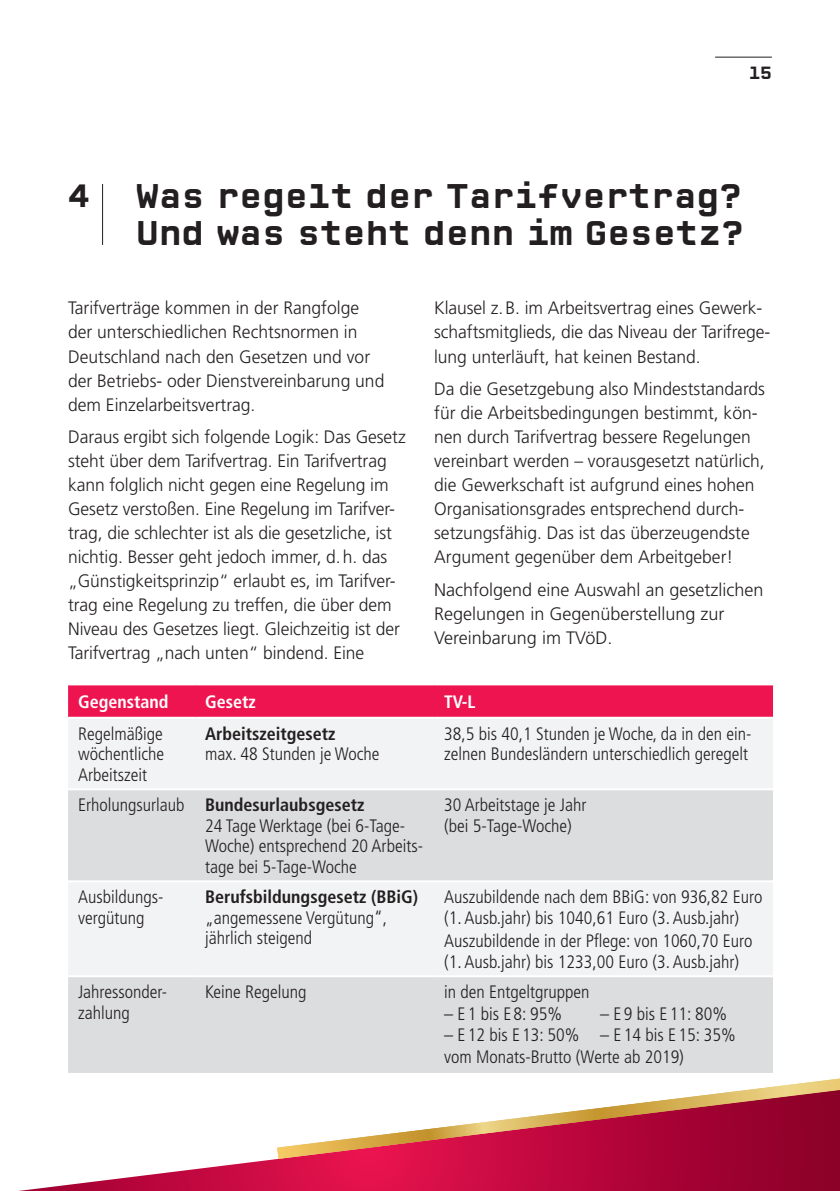
<style>
.page{position:relative;width:840px;height:1191px;background:#fff}
.page>*{position:absolute;margin:0;border:0;box-sizing:border-box;transform-origin:0 0}
.t1{font:700 35px/37px "CP Prop v 07";color:#231f20}
.t2{font:700 33px "CP Prop v 07";color:#231f20}
.t3{font:300 18px/24px "Frutiger LT Pro";color:#231f20}
.t4{font:300 condensed 18px/20.6px "Frutiger LT Pro";color:#231f20}
.t5{font:700 condensed 18px "Frutiger LT Pro";color:#231f20}
.t6{font:700 condensed 18px "Frutiger LT Pro";color:#fff}
.t7{font:18px "CP Mono verdi Bold 2";color:#231f20}
.s1{font-weight:700}
</style>
<div class="page">
<hr style="left:714px;top:57px;width:57px;height:1px;background:#231f20">
<hr style="left:102px;top:184px;width:1px;height:61px;background:#231f20">
<svg style="left:18px;top:1158px;width:821px;height:33px"></svg>
<svg style="left:277px;top:1078px;width:562px;height:80px"></svg>
<div style="left:68px;top:685px;width:704px;height:31px;background:#ed1450"></div>
<div style="left:68px;top:719px;width:704px;height:69px;background:#f2f3f4"></div>
<svg style="left:68px;top:790px;width:704px;height:283px;fill:#dcdddf"></svg>
<hr style="left:68px;top:880px;width:127px;height:2px;background:#fff">
<hr style="left:195px;top:880px;width:239px;height:2px;background:#fff">
<hr style="left:434px;top:880px;width:338px;height:2px;background:#fff">
<hr style="left:68px;top:975px;width:127px;height:2px;background:#fff">
<hr style="left:195px;top:975px;width:239px;height:2px;background:#fff">
<hr style="left:434px;top:975px;width:338px;height:2px;background:#fff">
<h2 class="t2" style="left:68px;top:177px;width:23px">4</h2>
<p class="t7" style="left:748px;top:62px;width:25px">15</p>
<h1 class="t1" style="left:136px;top:178px;width:609px">Was regelt der Tarifvertrag?<br>Und was steht denn im Gesetz?</h1>
<p class="t3" style="left:68px;top:296px;width:317px">Tarifverträge kommen in der Rangfolge der unterschiedlichen Rechtsnormen in Deutschland nach den Gesetzen und vor der Betriebs- oder Dienstvereinbarung und dem Einzelarbeitsvertrag.</p>
<p class="t3" style="left:68px;top:425px;width:339px">Daraus ergibt sich folgende Logik: Das Gesetz steht über dem Tarifvertrag. Ein Tarifvertrag kann folglich nicht gegen eine Regelung im Gesetz verstoßen. Eine Regelung im Tarifver&shy;trag, die schlechter ist als die gesetzliche, ist nichtig. Besser geht jedoch immer, d.h. das „Günstigkeitsprinzip“ erlaubt es, im Tarifver&shy;trag eine Regelung zu treffen, die über dem Niveau des Gesetzes liegt. Gleichzeitig ist der Tarifvertrag „nach unten“ bindend. Eine</p>
<p class="t3" style="left:434px;top:296px;width:337px">Klausel z.B. im Arbeitsvertrag eines Gewerk&shy;schaftsmitglieds, die das Niveau der Tarifrege&shy;lung unterläuft, hat keinen Bestand.</p>
<p class="t3" style="left:434px;top:377px;width:332px">Da die Gesetzgebung also Mindeststandards für die Arbeitsbedingungen bestimmt, kön&shy;nen durch Tarifvertrag bessere Regelungen vereinbart werden – vorausgesetzt natürlich, die Gewerkschaft ist aufgrund eines hohen Organisationsgrades entsprechend durch&shy;setzungsfähig. Das ist das überzeugendste Argument gegenüber dem Arbeitgeber!</p>
<p class="t3" style="left:434px;top:577px;width:331px">Nachfolgend eine Auswahl an gesetzlichen<br>Regelungen in Gegenüberstellung zur<br>Vereinbarung im TVöD.</p>
<p class="t6" style="left:78px;top:691px;width:92px">Gegenstand</p>
<p class="t6" style="left:205px;top:691px;width:52px">Gesetz</p>
<p class="t6" style="left:444px;top:691px;width:33px">TV-L</p>
<p class="t4" style="left:78px;top:723px;width:88px;text-align:justify">Regelmäßige wöchentliche Arbeitszeit</p>
<p class="t5" style="left:205px;top:723px;width:132px">Arbeitszeitgesetz</p>
<p class="t4" style="left:444px;top:723px;width:309px">38,5 bis 40,1 Stunden je Woche, da in den ein&shy;zelnen Bundesländern unterschiedlich geregelt</p>
<p class="t4" style="left:205px;top:744px;width:176px">max. 48 Stunden je Woche</p>
<p class="t4" style="left:205px;top:795px;width:219px;text-indent:-127px">Erholungsurlaub <span class="s1">Bundesurlaubsgesetz<br></span>24 Tage Werktage (bei 6-Tage-<br>Woche) entsprechend 20 Arbeits&shy;tage bei 5-Tage-Woche</p>
<p class="t4" style="left:444px;top:795px;width:144px">30 Arbeitstage je Jahr (bei 5-Tage-Woche)</p>
<p class="t4" style="left:78px;top:887px;width:87px">Ausbildungs&shy;vergütung</p>
<p class="t5" style="left:205px;top:886px;width:214px">Berufsbildungsgesetz (BBiG)</p>
<p class="t4" style="left:444px;top:887px;width:320px">Auszubildende nach dem BBiG: von 936,82 Euro (1. Ausb.jahr) bis 1040,61 Euro (3. Ausb.jahr)</p>
<p class="t4" style="left:444px;top:931px;width:310px">Auszubildende in der Pflege: von 1060,70 Euro (1. Ausb.jahr) bis 1233,00 Euro (3. Ausb.jahr)</p>
<p class="t4" style="left:205px;top:907px;width:183px">„angemessene Vergütung“, jährlich steigend</p>
<p class="t4" style="left:78px;top:982px;width:91px">Jahressonder&shy;zahlung</p>
<p class="t4" style="left:205px;top:982px;width:103px">Keine Regelung</p>
<p class="t4" style="left:444px;top:982px;width:147px">in den Entgeltgruppen</p>
<p class="t4" style="left:444px;top:1004px;width:119px">– E 1 bis E 8: 95%</p>
<p class="t4" style="left:600px;top:1004px;width:128px">– E 9 bis E 11: 80%</p>
<p class="t4" style="left:444px;top:1023px;width:293px;line-height:22.2px">– E 12 bis E 13: 50% – E 14 bis E 15: 35% vom Monats-Brutto (Werte ab 2019)</p>
</div>
